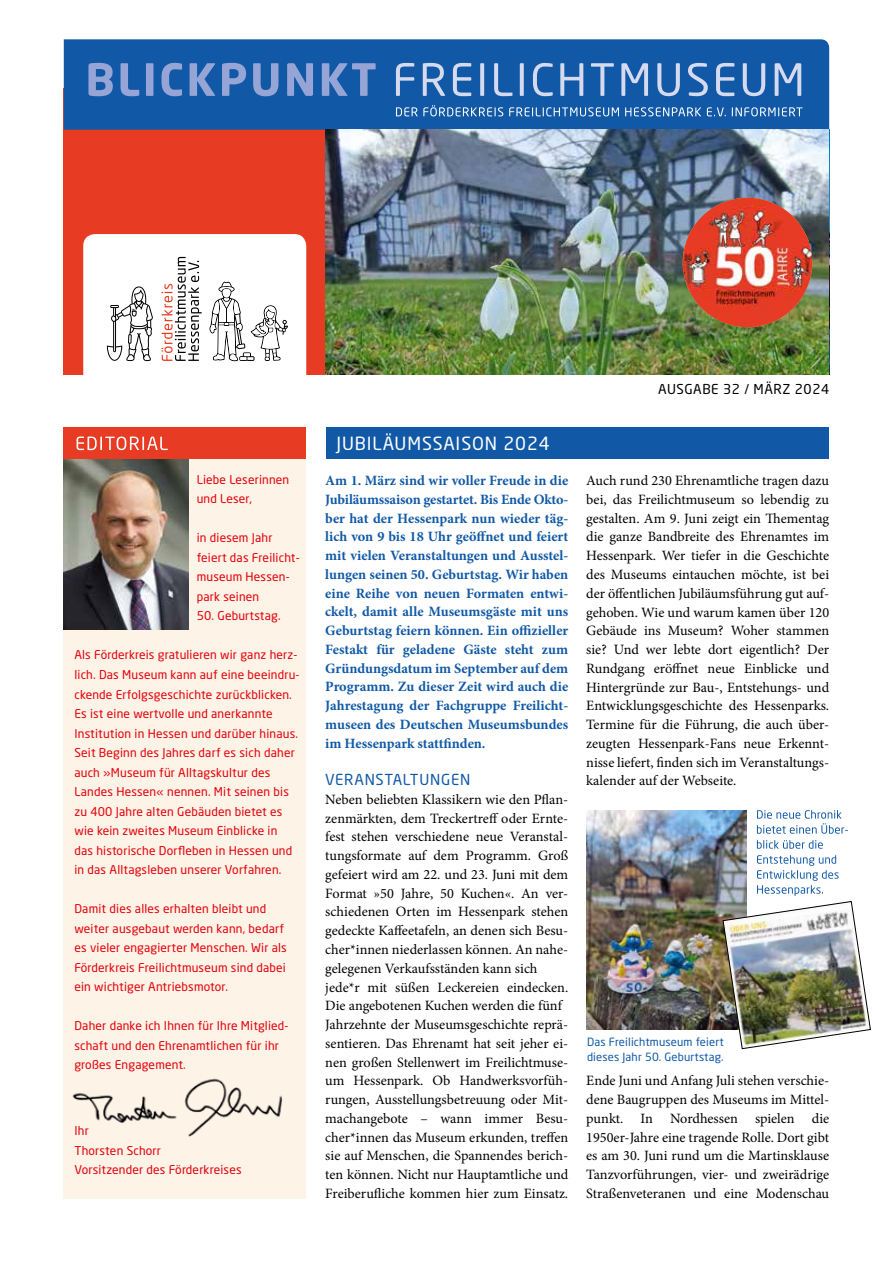
<style>
.page{position:relative;width:893px;height:1263px;background:#fff}
.page>*{position:absolute;margin:0;border:0;box-sizing:border-box;transform-origin:0 0}
.t1{font:18px "Neo Sans W1 G";letter-spacing:.05em;color:#fff}
.t2{font:15px "Neo Sans W1 G";letter-spacing:.05em;color:#1159a6}
.t3{font:14.25px/18.8px "Minion Pro";color:#000;text-align:justify}
.t4{font:700 14.25px/18.8px "Minion Pro";color:#1159a6;text-align:justify}
.t5{font:13.5px "Neo Sans W1 G";letter-spacing:.04em;color:#000}
.t6{font:12px/19.5px "Neo Sans W1 G";letter-spacing:.015em;color:#e3000b}
.t7{font:11.25px/15px "Neo Sans W1 G";letter-spacing:.015em;color:#1159a6}
</style>
<div class="page">
<div style="left:64px;top:427px;width:242px;height:772px;background:#fef3e7"></div>
<div style="left:64px;top:130px;width:261px;height:244px;background:#e73c23"></div>
<div style="left:64px;top:39px;width:765px;height:91px;background:#1159a6"></div>
<svg style="left:64px;top:427px;width:242px;height:32px;background:#e8452d"></svg>
<svg style="left:88px;top:63px;width:288px;height:33px;background:#507dbc"></svg>
<svg style="left:396px;top:63px;width:405px;height:33px;background:#4a7ebb"></svg>
<svg style="left:396px;top:105px;width:406px;height:11px;background:#457db9"></svg>
<svg style="left:83px;top:234px;width:223px;height:141px"></svg>
<div style="left:326px;top:427px;width:503px;height:32px;background:#1159a6"></div>
<img style="left:64px;top:459px;width:124px;height:171px">
<img style="left:586px;top:810px;width:161px;height:220px">
<img style="left:72px;top:1078px;width:211px;height:59px">
<img style="left:325px;top:130px;width:504px;height:244px">
<img style="left:683px;top:198px;width:129px;height:129px;border-radius:65px">
<img style="left:723px;top:855px;width:148px;height:194px">
<svg style="left:757px;top:840px;width:66px;height:9px"></svg>
<svg style="left:757px;top:810px;width:91px;height:24px"></svg>
<p class="t6" style="left:197px;top:470px;width:94px">Liebe Leserinnen und Leser,</p>
<p class="t6" style="left:197px;top:528px;width:105px">in diesem Jahr feiert das Freilicht&shy;museum Hessen&shy;park seinen</p>
<p class="t6" style="left:197px;top:606px;width:85px">50. Geburtstag.</p>
<p class="t6" style="left:74px;top:645px;width:227px">Als Förderkreis gratulieren wir ganz herz&shy;lich. Das Museum kann auf eine beeindru&shy;ckende Erfolgsgeschichte zurückblicken.<br>Es ist eine wertvolle und anerkannte Institution in Hessen und darüber hinaus.<br>Seit Beginn des Jahres darf es sich daher auch »Museum für Alltagskultur des Landes Hessen« nennen. Mit seinen bis zu 400 Jahre alten Gebäuden bietet es wie kein zweites Museum Einblicke in<br>das historische Dorfleben in Hessen und in das Alltagsleben unserer Vorfahren.</p>
<p class="t6" style="left:74px;top:899px;width:214px">Damit dies alles erhalten bleibt und weiter ausgebaut werden kann, bedarf es vieler engagierter Menschen. Wir als Förderkreis Freilichtmuseum sind dabei ein wichtiger Antriebsmotor.</p>
<p class="t6" style="left:74px;top:1016px;width:216px">Daher danke ich Ihnen für Ihre Mitglied&shy;schaft und den Ehrenamtlichen für ihr großes Engagement.</p>
<p class="t6" style="left:74px;top:1121px;width:169px">Ihr<br>Thorsten Schorr<br>Vorsitzender des Förderkreises</p>
<p class="t1" style="left:337px;top:432px;width:215px">JUBILÄUMSSAISON 2024</p>
<p class="t4" style="left:325px;top:471px;width:244px">Am 1. März sind wir voller Freude in die Jubiläumssaison gestartet. Bis Ende Okto&shy;ber hat der Hessenpark nun wieder täg&shy;lich von 9 bis 18 Uhr geöffnet und feiert mit vielen Veranstaltungen und Ausstel&shy;lungen seinen 50. Geburtstag. Wir haben eine Reihe von neuen Formaten entwi&shy;ckelt, damit alle Museumsgäste mit uns Geburtstag feiern können. Ein offizieller Festakt für geladene Gäste steht zum Gründungsdatum im September auf dem Programm. Zu dieser Zeit wird auch die Jahrestagung der Fachgruppe Freilicht&shy;museen des Deutschen Museumsbundes im Hessenpark stattfinden.</p>
<p class="t2" style="left:325px;top:770px;width:146px">VERANSTALTUNGEN</p>
<p class="t3" style="left:325px;top:790px;width:244px;text-align:left">Neben beliebten Klassikern wie den Pflan&shy;zenmärkten, dem Treckertreff oder Ernte&shy;fest stehen verschiedene neue Veranstal&shy;tungsformate auf dem Programm. Groß gefeiert wird am 22. und 23. Juni mit dem Format »50 Jahre, 50 Kuchen«. An ver&shy;schiedenen Orten im Hessenpark stehen gedeckte Kaffeetafeln, an denen sich Besu&shy;cher*innen niederlassen können. An nahe&shy;gelegenen Verkaufsständen kann sich jede*r mit süßen Leckereien eindecken.<br>Die angebotenen Kuchen werden die fünf Jahrzehnte der Museumsgeschichte reprä&shy;sentieren. Das Ehrenamt hat seit jeher ei&shy;nen großen Stellenwert im Freilichtmuse&shy;um Hessenpark. Ob Handwerksvorfüh&shy;rungen, Ausstellungsbetreuung oder Mit&shy;machangebote – wann immer Besu&shy;cher*innen das Museum erkunden, treffen sie auf Menschen, die Spannendes berich&shy;ten können. Nicht nur Hauptamtliche und Freiberufliche kommen hier zum Einsatz.</p>
<p class="t5" style="left:658px;top:380px;width:172px">AUSGABE 32 / MÄRZ 2024</p>
<p class="t3" style="left:586px;top:471px;width:244px">Auch rund 230 Ehrenamtliche tragen dazu bei, das Freilichtmuseum so lebendig zu gestalten. Am 9. Juni zeigt ein Thementag die ganze Bandbreite des Ehrenamtes im Hessenpark. Wer tiefer in die Geschichte des Museums eintauchen möchte, ist bei der öffentlichen Jubiläumsführung gut auf&shy;gehoben. Wie und warum kamen über 120<br>Gebäude ins Museum? Woher stammen sie? Und wer lebte dort eigentlich? Der Rundgang eröffnet neue Einblicke und Hintergründe zur Bau-, Entstehungs- und Entwicklungsgeschichte des Hessenparks.<br>Termine für die Führung, die auch über&shy;zeugten Hessenpark-Fans neue Erkennt&shy;nisse liefert, finden sich im Veranstaltungs&shy;kalender auf der Webseite.</p>
<p class="t7" style="left:587px;top:1035px;width:138px">Das Freilichtmuseum feiert dieses Jahr 50. Geburtstag.</p>
<p class="t3" style="left:586px;top:1071px;width:244px">Ende Juni und Anfang Juli stehen verschie&shy;dene Baugruppen des Museums im Mittel&shy;punkt. In Nordhessen spielen die 1950er-Jahre eine tragende Rolle. Dort gibt es am 30. Juni rund um die Martinsklause Tanzvorführungen, vier- und zweirädrige Straßenveteranen und eine Modenschau</p>
</div>
